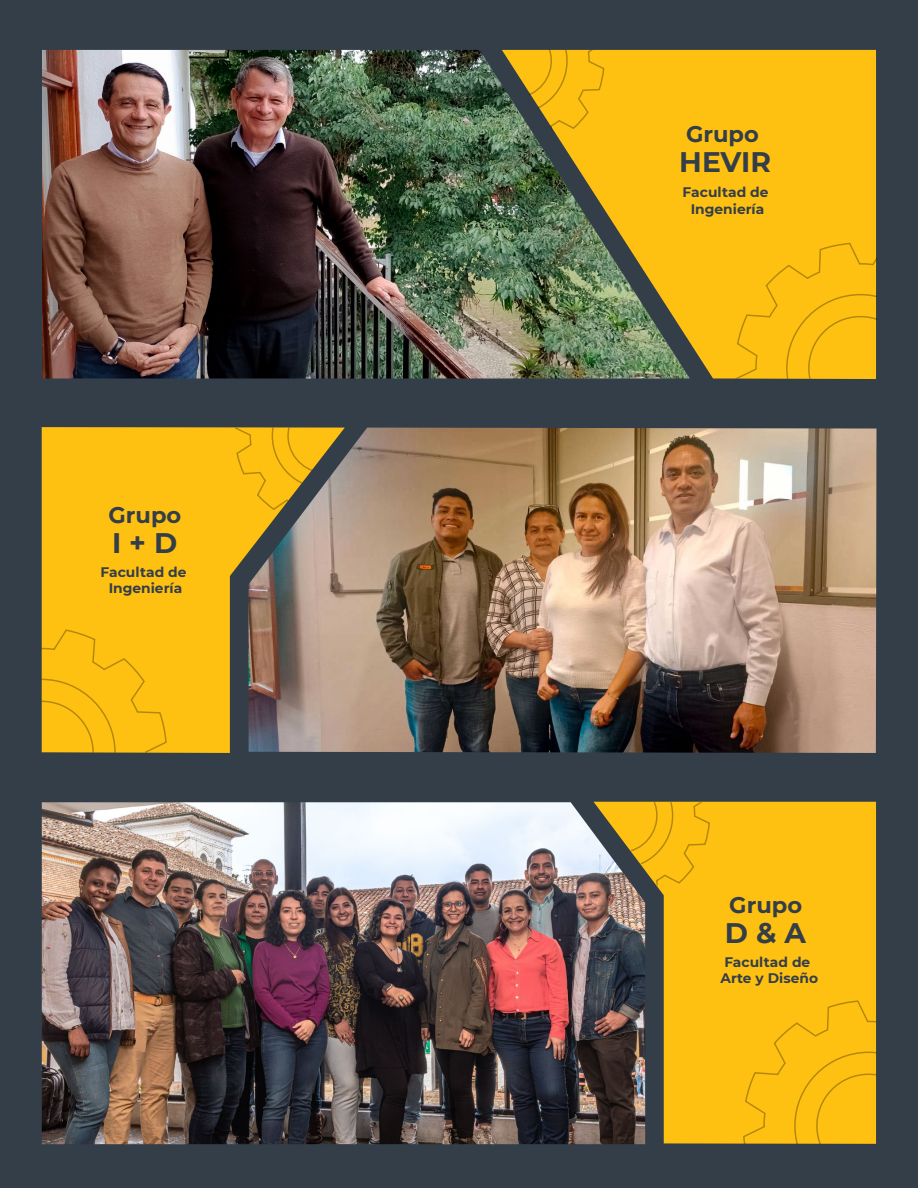
<style>
.page{position:relative;width:918px;height:1188px;background:#343e49}
.page>*{position:absolute;margin:0;border:0;box-sizing:border-box;transform-origin:0 0}
.t1{font:700 28.2px "Montserrat";letter-spacing:-.005em;color:#343e49}
.t2{font:700 22.5px "Montserrat";color:#343e49}
.t3{font:700 13.8px/16.6px "Montserrat";color:#343e49;text-align:center}
</style>
<div class="page">
<img style="left:345px;top:428px;width:531px;height:325px">
<svg style="left:42px;top:427px;width:303px;height:326px;background:#d5a833"></svg>
<svg style="left:234px;top:427px;width:111px;height:100px"></svg>
<svg style="left:42px;top:627px;width:126px;height:126px;background:#fabd10"></svg>
<img style="left:42px;top:802px;width:551px;height:342px">
<svg style="left:593px;top:802px;width:283px;height:342px;background:#cfa01f"></svg>
<img style="left:42px;top:50px;width:460px;height:328px">
<svg style="left:502px;top:50px;width:374px;height:329px;background:#c9a729"></svg>
<svg style="left:734px;top:242px;width:143px;height:137px;background:#fabd11"></svg>
<svg style="left:500px;top:50px;width:105px;height:102px"></svg>
<svg style="left:595px;top:802px;width:116px;height:104px"></svg>
<svg style="left:742px;top:1000px;width:134px;height:144px;background:#fbbe10"></svg>
<h2 class="t2" style="left:109px;top:499px;width:74px">Grupo</h2>
<p class="t3" style="left:101px;top:563px;width:87px">Facultad de<br>Ingeniería</p>
<h1 class="t1" style="left:112px;top:523px;width:67px">I + D</h1>
<h2 class="t2" style="left:686px;top:117px;width:74px">Grupo</h2>
<h1 class="t1" style="left:679px;top:142px;width:93px">HEVIR</h1>
<p class="t3" style="left:683px;top:183px;width:87px">Facultad de<br>Ingeniería</p>
<h2 class="t2" style="left:729px;top:889px;width:74px">Grupo</h2>
<p class="t3" style="left:720px;top:953px;width:99px;text-align:left">Facultad de<br>Arte y Diseño</p>
<h1 class="t1" style="left:725px;top:913px;width:83px">D &amp; A</h1>
</div>
